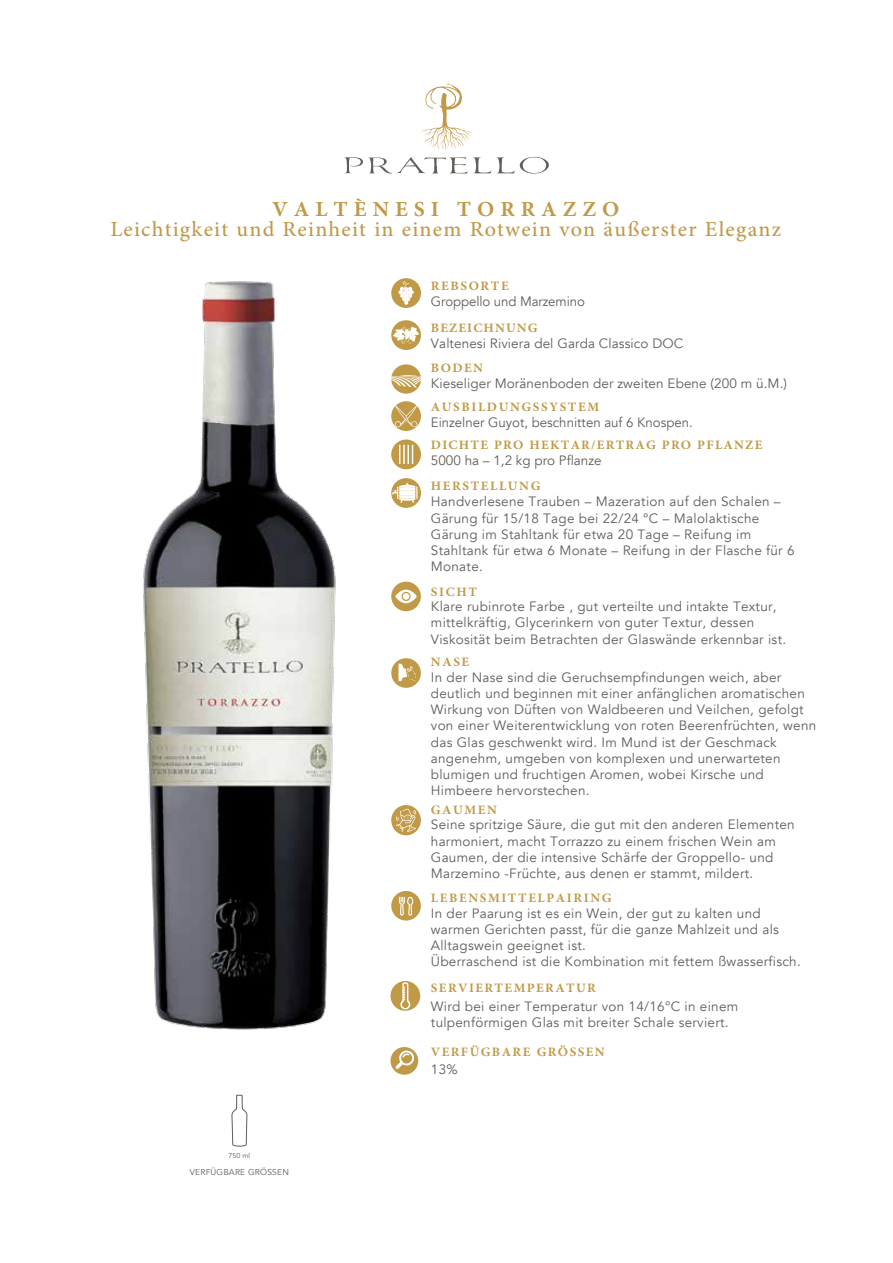
<style>
.page{position:relative;width:893px;height:1263px;background:#fff}
.page>*{position:absolute;margin:0;border:0;box-sizing:border-box;transform-origin:0 0}
.t1{font:30px "Adobe Arabic";letter-spacing:.04em;color:#c19a48}
.t2{font:700 30px "Adobe Arabic";letter-spacing:.2em;color:#c19a48}
.t3{font:700 18px "Adobe Arabic";letter-spacing:.08em;color:#c19a48}
.t4{font:700 18px "Adobe Arabic";letter-spacing:.06em;color:#c19a48}
.t5{font:13.5px/16.2px "Avenir";letter-spacing:.02em;color:#615d59}
.t6{font:13.5px "Avenir";color:#615d59}
.t7{font:13.5px "Avenir";letter-spacing:-.005em;color:#615d59}
.t8{font:8.4px "Avenir";letter-spacing:.025em;color:#615d59}
.t9{font:7.05px "Avenir";color:#615d59}
</style>
<div class="page">
<svg style="left:344px;top:157px;width:205px;height:17px"></svg>
<svg style="left:421px;top:84px;width:51px;height:66px"></svg>
<svg style="left:391px;top:582px;width:30px;height:29px"></svg>
<svg style="left:391px;top:658px;width:30px;height:30px"></svg>
<img style="left:143px;top:281px;width:193px;height:749px">
<svg style="left:391px;top:364px;width:30px;height:30px"></svg>
<div style="left:391px;top:320px;width:30px;height:30px;background:#c19a48;border-radius:50%"></div>
<svg style="left:393px;top:327px;width:26px;height:17px"></svg>
<svg style="left:391px;top:439px;width:30px;height:30px"></svg>
<svg style="left:391px;top:278px;width:30px;height:30px"></svg>
<svg style="left:391px;top:401px;width:30px;height:30px"></svg>
<svg style="left:395px;top:405px;width:22px;height:23px"></svg>
<svg style="left:391px;top:478px;width:30px;height:30px"></svg>
<svg style="left:391px;top:805px;width:30px;height:30px"></svg>
<svg style="left:391px;top:891px;width:30px;height:29px"></svg>
<svg style="left:390px;top:981px;width:30px;height:30px"></svg>
<svg style="left:390px;top:1047px;width:28px;height:28px"></svg>
<svg style="left:232px;top:1094px;width:15px;height:52px"></svg>
<h1 class="t2" style="left:272px;top:188px;width:349px">VALTÈNESI TORRAZZO</h1>
<h1 class="t1" style="left:110px;top:208px;width:672px">Leichtigkeit und Reinheit in einem Rotwein von äußerster Eleganz</h1>
<h2 class="t3" style="left:431px;top:273px;width:79px">REBSORTE</h2>
<p class="t7" style="left:431px;top:293px;width:156px">Groppello und Marzemino</p>
<h2 class="t4" style="left:431px;top:315px;width:108px">BEZEICHNUNG</h2>
<p class="t5" style="left:431px;top:336px;width:254px">Valtenesi Riviera del Garda Classico DOC</p>
<h2 class="t3" style="left:431px;top:355px;width:54px">BODEN</h2>
<p class="t5" style="left:431px;top:376px;width:358px">Kieseliger Moränenboden der zweiten Ebene (200 m ü.M.)</p>
<h2 class="t3" style="left:431px;top:394px;width:170px">AUSBILDUNGSSYSTEM</h2>
<p class="t6" style="left:431px;top:415px;width:263px">Einzelner Guyot, beschnitten auf 6 Knospen.</p>
<h2 class="t3" style="left:431px;top:432px;width:333px">DICHTE PRO HEKTAR/ERTRAG PRO PFLANZE</h2>
<p class="t6" style="left:431px;top:452px;width:172px">5000 ha – 1,2 kg pro Pflanze</p>
<h2 class="t3" style="left:431px;top:474px;width:111px">HERSTELLUNG</h2>
<p class="t5" style="left:431px;top:494px;width:365px">Handverlesene Trauben – Mazeration auf den Schalen – Gärung für 15/18 Tage bei 22/24 °C – Malolaktische Gärung im Stahltank für etwa 20 Tage – Reifung im Stahltank für etwa 6 Monate – Reifung in der Flasche für 6<br>Monate.</p>
<h2 class="t3" style="left:431px;top:579px;width:48px">SICHT</h2>
<p class="t5" style="left:431px;top:599px;width:357px">Klare rubinrote Farbe , gut verteilte und intakte Textur, mittelkräftig, Glycerinkern von guter Textur, dessen<br>Viskosität beim Betrachten der Glaswände erkennbar ist.</p>
<h2 class="t3" style="left:431px;top:649px;width:40px">NASE</h2>
<p class="t5" style="left:431px;top:669px;width:387px">In der Nase sind die Geruchsempfindungen weich, aber deutlich und beginnen mit einer anfänglichen aromatischen Wirkung von Düften von Waldbeeren und Veilchen, gefolgt von einer Weiterentwicklung von roten Beerenfrüchten, wenn das Glas geschwenkt wird. Im Mund ist der Geschmack angenehm, umgeben von komplexen und unerwarteten blumigen und fruchtigen Aromen, wobei Kirsche und Himbeere hervorstechen.</p>
<h2 class="t3" style="left:431px;top:797px;width:68px">GAUMEN</h2>
<p class="t5" style="left:431px;top:817px;width:365px">Seine spritzige Säure, die gut mit den anderen Elementen harmoniert, macht Torrazzo zu einem frischen Wein am Gaumen, der die intensive Schärfe der Groppello- und Marzemino -Früchte, aus denen er stammt, mildert.</p>
<h2 class="t3" style="left:431px;top:885px;width:182px">LEBENSMITTELPAIRING</h2>
<p class="t5" style="left:431px;top:905px;width:371px">In der Paarung ist es ein Wein, der gut zu kalten und warmen Gerichten passt, für die ganze Mahlzeit und als Alltagswein geeignet ist.<br>Überraschend ist die Kombination mit fettem ßwasserfisch.</p>
<p class="t5" style="left:431px;top:998px;width:309px">Wird bei einer Temperatur von 14/16°C in einem tulpenförmigen Glas mit breiter Schale serviert.</p>
<h2 class="t3" style="left:431px;top:975px;width:167px">SERVIERTEMPERATUR</h2>
<h2 class="t3" style="left:431px;top:1039px;width:175px">VERFÜGBARE GRÖSSEN</h2>
<p class="t9" style="left:229px;top:1151px;width:23px">750 ml</p>
<p class="t8" style="left:190px;top:1167px;width:101px">VERFÜGBARE GRÖSSEN</p>
<p class="t5" style="left:431px;top:1062px;width:28px">13%</p>
</div>
